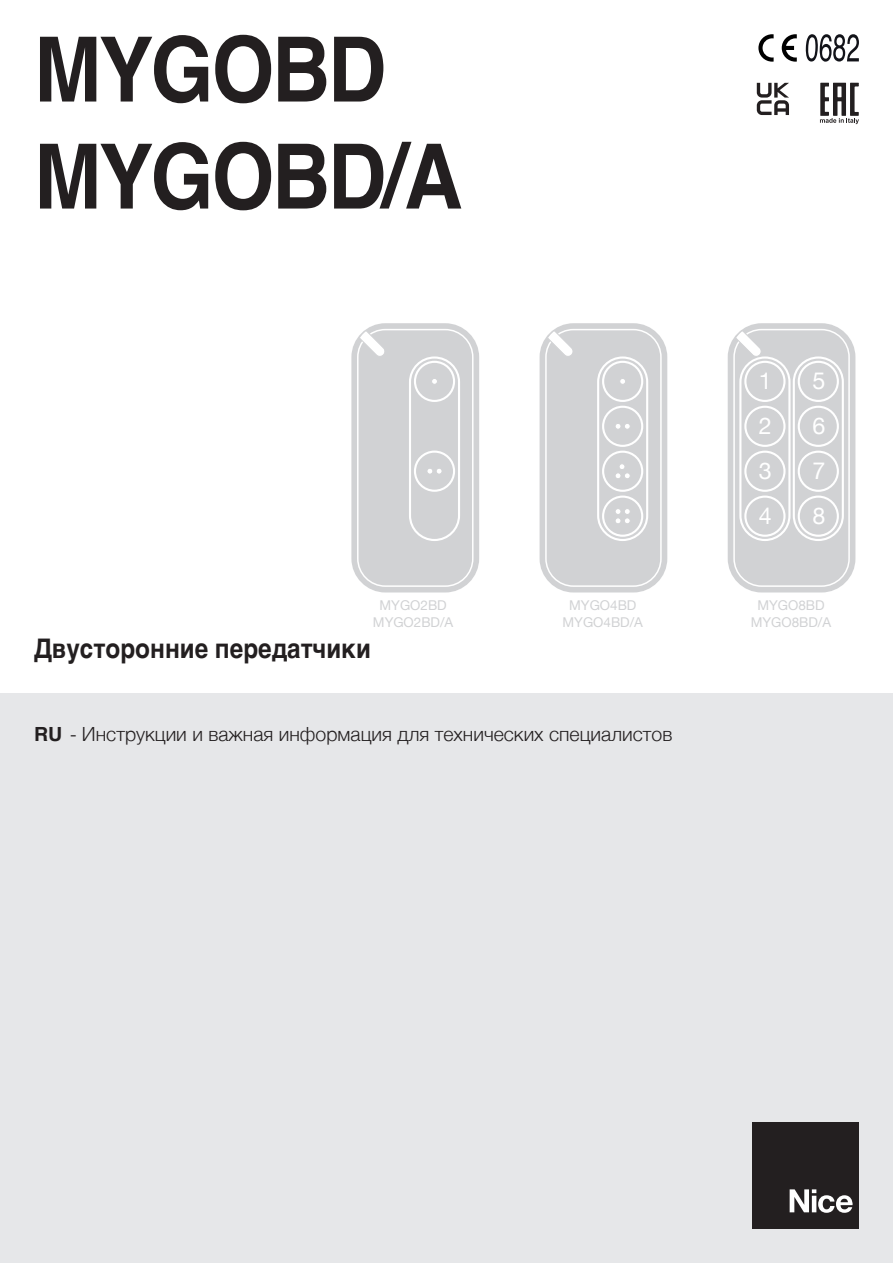
<style>
.page{position:relative;width:893px;height:1263px;background:#fff}
.page>*{position:absolute;margin:0;border:0;box-sizing:border-box;transform-origin:0 0}
.t1{font:700 90px/106.9px "Helvetica";letter-spacing:-.03em;color:#231f20;scale:.9 1}
.t2{font:700 27px "Helvetica";color:#231f20;scale:.9 1}
.t3{font:23.25px/44.7px "Helvetica Neue";color:#fff;text-align:justify}
.t4{font:300 19.5px "Helvetica";color:#231f20}
.t5{font:13.5px/16.2px "Helvetica Neue";color:#d1d2d4;text-align:center}
.s1{font-weight:700}
</style>
<div class="page">
<div style="left:0;top:693px;width:893px;height:570px;background:#e6e7e9"></div>
<div style="left:753px;top:1123px;width:106px;height:106px;background:#231f20"></div>
<svg style="left:790px;top:1189px;width:63px;height:24px"></svg>
<svg style="left:782px;top:34px;width:15px;height:28px"></svg>
<svg style="left:758px;top:34px;width:16px;height:28px"></svg>
<svg style="left:806px;top:34px;width:53px;height:28px"></svg>
<svg style="left:757px;top:83px;width:32px;height:32px"></svg>
<svg style="left:820px;top:83px;width:39px;height:41px"></svg>
<div style="left:351px;top:323px;width:128px;height:269px;background:#d1d2d4;border-radius:34px"></div>
<div style="left:357px;top:329px;width:116px;height:258px;border:1px solid #fff;border-radius:28px"></div>
<svg style="left:358px;top:331px;width:27px;height:26px"></svg>
<div style="left:409px;top:356px;width:51px;height:185px;border:2px solid #fff;border-radius:25px"></div>
<div style="left:414px;top:361px;width:41px;height:41px;border:2px solid #fff;border-radius:50%"></div>
<div style="left:431px;top:378px;width:7px;height:7px;border:1px solid #d1d2d4;border-radius:50%"></div>
<div style="left:414px;top:451px;width:41px;height:41px;border:2px solid #fff;border-radius:50%"></div>
<svg style="left:427px;top:469px;width:15px;height:5px"></svg>
<div style="left:540px;top:323px;width:127px;height:269px;background:#d1d2d4;border-radius:34px"></div>
<div style="left:545px;top:329px;width:117px;height:258px;border:1px solid #fff;border-radius:28px"></div>
<svg style="left:546px;top:331px;width:27px;height:26px"></svg>
<div style="left:597px;top:356px;width:51px;height:185px;border:2px solid #fff;border-radius:25px"></div>
<div style="left:602px;top:361px;width:41px;height:41px;border:2px solid #fff;border-radius:50%"></div>
<div style="left:619px;top:378px;width:7px;height:7px;border:1px solid #d1d2d4;border-radius:50%"></div>
<div style="left:602px;top:451px;width:41px;height:41px;border:2px solid #fff;border-radius:50%"></div>
<div style="left:624px;top:472px;width:7px;height:7px;border:1px solid #d1d2d4;border-radius:50%"></div>
<svg style="left:615px;top:465px;width:15px;height:14px"></svg>
<div style="left:619px;top:463px;width:6px;height:7px;border:1px solid #d1d2d4;border-radius:50%"></div>
<div style="left:602px;top:495px;width:41px;height:42px;border:2px solid #fff;border-radius:50%"></div>
<div style="left:624px;top:517px;width:7px;height:7px;border:1px solid #d1d2d4;border-radius:50%"></div>
<div style="left:615px;top:508px;width:6px;height:7px;border:1px solid #d1d2d4;border-radius:50%"></div>
<svg style="left:615px;top:509px;width:15px;height:15px"></svg>
<div style="left:624px;top:508px;width:7px;height:7px;border:1px solid #d1d2d4;border-radius:50%"></div>
<div style="left:602px;top:406px;width:41px;height:41px;border:2px solid #fff;border-radius:50%"></div>
<div style="left:615px;top:423px;width:6px;height:7px;border:1px solid #d1d2d4;border-radius:50%"></div>
<svg style="left:615px;top:423px;width:14px;height:6px"></svg>
<div style="left:624px;top:423px;width:7px;height:7px;border:1px solid #d1d2d4;border-radius:50%"></div>
<div style="left:728px;top:323px;width:127px;height:269px;background:#d1d2d4;border-radius:34px"></div>
<div style="left:733px;top:329px;width:117px;height:258px;border:1px solid #fff;border-radius:28px"></div>
<svg style="left:735px;top:331px;width:26px;height:25px"></svg>
<div style="left:793px;top:356px;width:51px;height:185px;border:2px solid #fff;border-radius:25px"></div>
<div style="left:798px;top:361px;width:41px;height:41px;border:2px solid #fff;border-radius:50%"></div>
<div style="left:798px;top:451px;width:41px;height:41px;border:2px solid #fff;border-radius:50%"></div>
<div style="left:798px;top:495px;width:41px;height:42px;border:2px solid #fff;border-radius:50%"></div>
<div style="left:798px;top:406px;width:41px;height:41px;border:2px solid #fff;border-radius:50%"></div>
<div style="left:739px;top:356px;width:51px;height:185px;border:2px solid #fff;border-radius:25px"></div>
<div style="left:744px;top:361px;width:42px;height:41px;border:2px solid #fff;border-radius:50%"></div>
<div style="left:744px;top:451px;width:42px;height:41px;border:2px solid #fff;border-radius:50%"></div>
<div style="left:744px;top:495px;width:42px;height:42px;border:2px solid #fff;border-radius:50%"></div>
<div style="left:744px;top:406px;width:42px;height:41px;border:2px solid #fff;border-radius:50%"></div>
<h1 class="t1" style="left:34px;top:26px;width:478px">MYGOBD<br>MYGOBD/A</h1>
<p class="t5" style="left:373px;top:598px;width:82px">MYGO2BD<br>MYGO2BD/A</p>
<p class="t5" style="left:563px;top:598px;width:82px">MYGO4BD<br>MYGO4BD/A</p>
<h2 class="t2" style="left:34px;top:632px;width:376px">Двусторонние передатчики</h2>
<p class="t4" style="left:34px;top:718px;width:640px"><span class="s1">RU</span> - Инструкции и важная информация для технических специалистов</p>
<p class="t3" style="left:759px;top:360px;width:14px">1<br>2<br>3<br>4</p>
<p class="t3" style="left:812px;top:360px;width:14px">5<br>6<br>7<br>8</p>
<p class="t5" style="left:751px;top:598px;width:82px">MYGO8BD<br>MYGO8BD/A</p>
</div>
